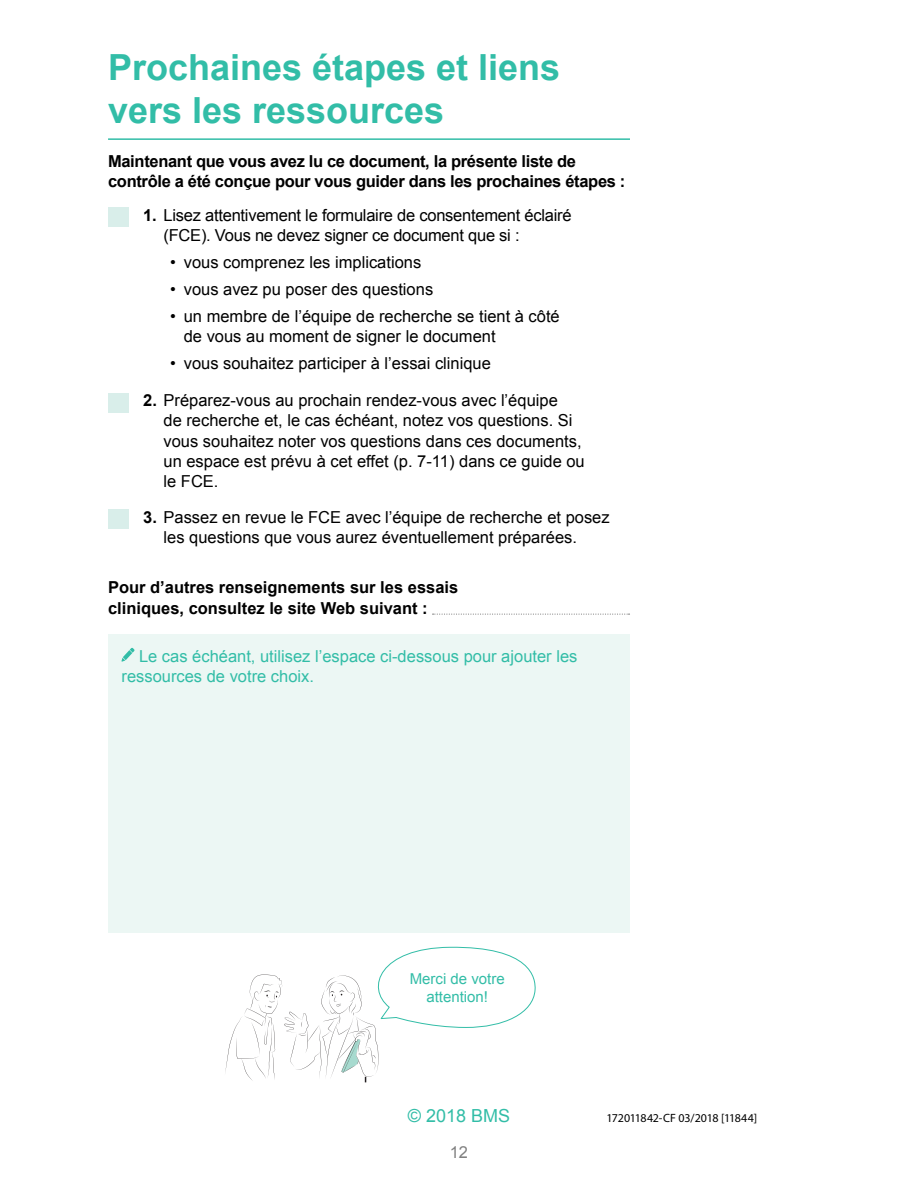
<style>
.page{position:relative;width:918px;height:1188px;background:#fff}
.page>*{position:absolute;margin:0;border:0;box-sizing:border-box;transform-origin:0 0}
.t1{font:700 36px/43.2px "Arial";color:#32bda7}
.t2{font:18px "Arial";color:#32bda7}
.t3{font:16.5px/20.2px "Arial";color:#000}
.t4{font:700 16.5px/20.2px "Arial";letter-spacing:-.02em;color:#000}
.t5{font:16.5px/20.2px "Arial";color:#32bda7}
.t6{font:700 16.5px/21px "Arial";color:#000}
.t7{font:16.5px "Arial";color:#808080}
.t8{font:15px/18px "Arial";color:#32bda7;text-align:center}
.t9{font:12px "Myriad Pro";letter-spacing:-.025em;color:#000}
.s1{font-weight:700}
</style>
<div class="page">
<div style="left:109px;top:509px;width:20px;height:19px;background:#d9eeea"></div>
<div style="left:109px;top:393px;width:20px;height:20px;background:#d9eeea"></div>
<div style="left:109px;top:207px;width:20px;height:19px;background:#d9eeea"></div>
<div style="left:108px;top:634px;width:522px;height:299px;background:#ecf7f4"></div>
<svg style="left:121px;top:648px;width:13px;height:14px"></svg>
<hr style="left:108px;top:138px;width:522px;height:2px;background:#32bda7">
<svg style="left:433px;top:614px;width:197px;height:1px"></svg>
<svg style="left:225px;top:946px;width:311px;height:136px"></svg>
<h1 class="t1" style="left:108px;top:47px;width:454px">Prochaines étapes et liens vers les ressources</h1>
<p class="t4" style="left:108px;top:152px;width:519px">Maintenant que vous avez lu ce document, la présente liste de contrôle a été conçue pour vous guider dans les prochaines étapes :</p>
<p class="t3" style="left:164px;top:205px;width:409px;text-indent:-20px"><span class="s1">1.</span> Lisez attentivement le formulaire de consentement éclairé (FCE). Vous ne devez signer ce document que si :</p>
<p class="t3" style="left:170px;top:253px;width:252px">• vous comprenez les implications</p>
<p class="t3" style="left:170px;top:280px;width:264px">• vous avez pu poser des questions</p>
<p class="t3" style="left:184px;top:307px;width:378px;text-indent:-13px">• un membre de l’équipe de recherche se tient à côté de vous au moment de signer le document</p>
<p class="t3" style="left:170px;top:354px;width:322px">• vous souhaitez participer à l’essai clinique</p>
<p class="t3" style="left:164px;top:391px;width:423px;text-indent:-20px"><span class="s1">2.</span> Préparez-vous au prochain rendez-vous avec l’équipe<br>de recherche et, le cas échéant, notez vos questions. Si vous souhaitez noter vos questions dans ces documents, un espace est prévu à cet effet (p. 7-11) dans ce guide ou le FCE.</p>
<p class="t3" style="left:164px;top:507px;width:448px;text-indent:-20px"><span class="s1">3.</span> Passez en revue le FCE avec l’équipe de recherche et posez les questions que vous aurez éventuellement préparées.</p>
<p class="t6" style="left:108px;top:577px;width:352px">Pour d’autres renseignements sur les essais cliniques, consultez le site Web suivant :</p>
<p class="t5" style="left:122px;top:646px;width:457px;text-indent:18px">Le cas échéant, utilisez l’espace ci-dessous pour ajouter les ressources de votre choix.</p>
<p class="t8" style="left:410px;top:970px;width:97px">Merci de votre attention!</p>
<p class="t2" style="left:408px;top:1103px;width:104px">© 2018 BMS</p>
<p class="t9" style="left:606px;top:1110px;width:152px">172011842-CF 03/2018 [11844]</p>
<p class="t7" style="left:450px;top:1141px;width:20px">12</p>
</div>
